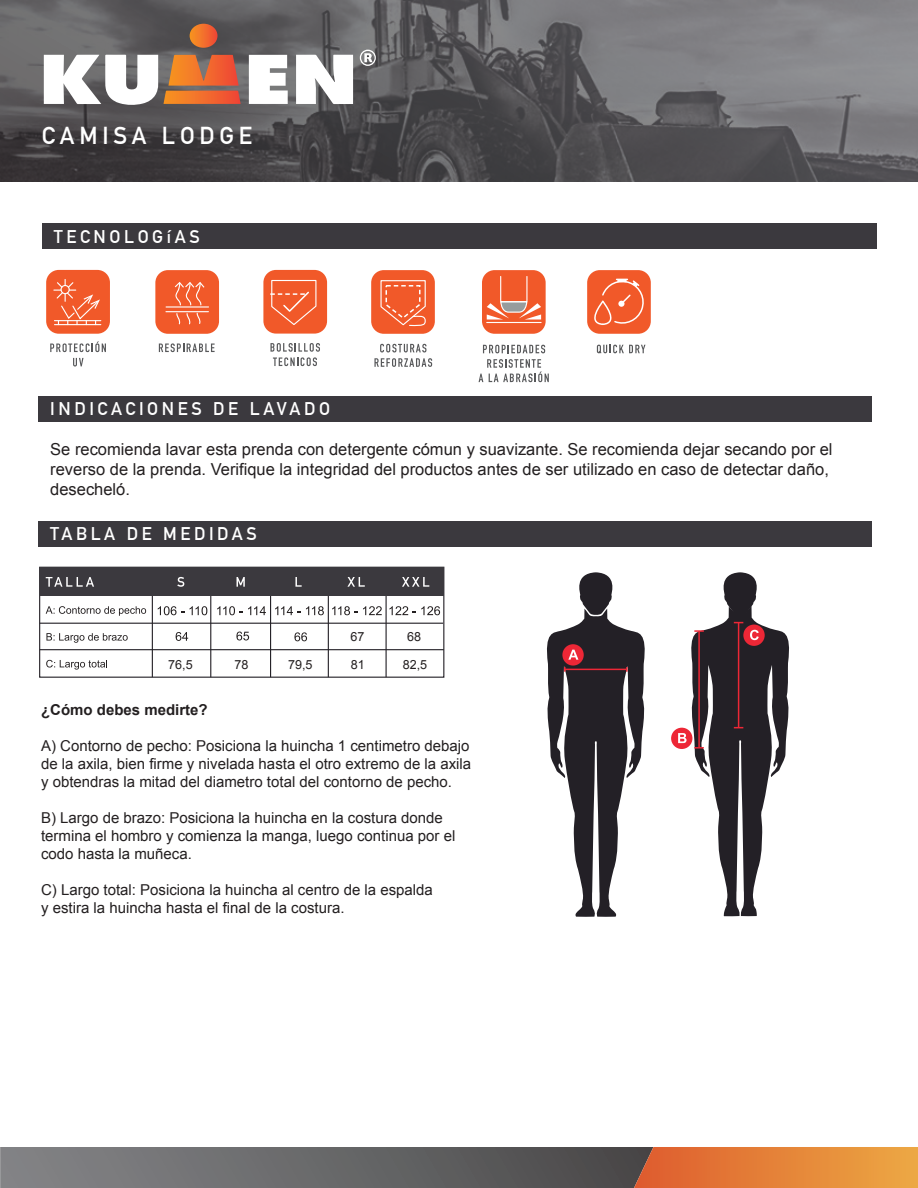
<style>
.page{position:relative;width:918px;height:1188px;background:#fff}
.page>*{position:absolute;margin:0;border:0;box-sizing:border-box;transform-origin:0 0}
.t1{font:700 24px "DIN Alternate";letter-spacing:.2em;color:#fff}
.t2{font:700 18px "DIN Alternate";letter-spacing:.2em;color:#fff}
.t3{font:16.5px/19.8px "Arial";color:#231f20}
.t4{font:15px/18px "Arial";color:#231f20}
.t5{font:700 15px "Arial";color:#231f20}
.t6{font:12.6px "Arial";color:#231f20}
</style>
<div class="page">
<svg style="left:0;top:1px;width:918px;height:180px;background:#605f62"></svg>
<svg style="left:360px;top:50px;width:16px;height:16px"></svg>
<svg style="left:296px;top:55px;width:57px;height:49px"></svg>
<svg style="left:44px;top:55px;width:114px;height:50px"></svg>
<svg style="left:249px;top:55px;width:39px;height:49px"></svg>
<svg style="left:164px;top:55px;width:77px;height:49px;background:#cd6c3d"></svg>
<svg style="left:190px;top:24px;width:28px;height:24px"></svg>
<svg style="left:0;top:1147px;width:918px;height:41px;background:#8c6f5b"></svg>
<div style="left:38px;top:396px;width:834px;height:26px;background:#3b393e"></div>
<div style="left:38px;top:521px;width:834px;height:26px;background:#3b393e"></div>
<div style="left:671px;top:728px;width:21px;height:21px;background:#ed2736;border-radius:50%"></div>
<svg style="left:547px;top:572px;width:98px;height:345px"></svg>
<svg style="left:678px;top:572px;width:111px;height:344px"></svg>
<div style="left:43px;top:223px;width:834px;height:25px;background:#3b393e"></div>
<div style="left:46px;top:270px;width:64px;height:64px;background:#f15929;border-radius:13px"></div>
<hr style="left:54px;top:320px;width:47px;height:1px;background:#fff">
<hr style="left:55px;top:324px;width:46px;height:1px;background:#fff">
<svg style="left:54px;top:279px;width:46px;height:46px"></svg>
<svg style="left:50px;top:341px;width:56px;height:11px"></svg>
<svg style="left:73px;top:358px;width:11px;height:9px"></svg>
<svg style="left:159px;top:343px;width:56px;height:9px"></svg>
<div style="left:155px;top:270px;width:64px;height:64px;background:#f15929;border-radius:13px"></div>
<svg style="left:175px;top:282px;width:29px;height:24px"></svg>
<hr style="left:166px;top:306px;width:43px;height:2px;background:#fff">
<hr style="left:166px;top:311px;width:42px;height:1px;background:#fff">
<svg style="left:176px;top:312px;width:25px;height:13px"></svg>
<svg style="left:270px;top:343px;width:50px;height:23px"></svg>
<div style="left:263px;top:270px;width:64px;height:64px;background:#f15929;border-radius:13px"></div>
<svg style="left:270px;top:279px;width:47px;height:46px"></svg>
<svg style="left:380px;top:344px;width:46px;height:8px"></svg>
<svg style="left:374px;top:358px;width:58px;height:9px"></svg>
<div style="left:371px;top:270px;width:64px;height:64px;background:#f15929;border-radius:13px"></div>
<svg style="left:380px;top:280px;width:46px;height:46px"></svg>
<svg style="left:483px;top:345px;width:62px;height:8px"></svg>
<svg style="left:479px;top:359px;width:70px;height:23px"></svg>
<svg style="left:597px;top:345px;width:48px;height:8px"></svg>
<div style="left:482px;top:270px;width:64px;height:64px;background:#f15929;border-radius:13px"></div>
<hr style="left:487px;top:322px;width:54px;height:1px;background:#fff">
<svg style="left:487px;top:276px;width:54px;height:44px"></svg>
<div style="left:587px;top:270px;width:64px;height:64px;background:#f15929;border-radius:13px"></div>
<svg style="left:587px;top:278px;width:57px;height:48px"></svg>
<hr style="left:152px;top:593px;width:1px;height:84px;background:#232026">
<hr style="left:210px;top:593px;width:1px;height:84px;background:#232026">
<hr style="left:270px;top:593px;width:1px;height:84px;background:#232026">
<hr style="left:328px;top:593px;width:1px;height:84px;background:#232026">
<hr style="left:386px;top:593px;width:1px;height:84px;background:#232026">
<hr style="left:40px;top:623px;width:403px;height:1px;background:#232026">
<hr style="left:40px;top:649px;width:404px;height:1px;background:#232026">
<svg style="left:46px;top:606px;width:100px;height:10px"></svg>
<svg style="left:176px;top:632px;width:12px;height:9px"></svg>
<svg style="left:236px;top:632px;width:13px;height:8px"></svg>
<svg style="left:294px;top:632px;width:13px;height:9px"></svg>
<svg style="left:46px;top:633px;width:82px;height:10px"></svg>
<svg style="left:46px;top:660px;width:61px;height:10px"></svg>
<div style="left:39px;top:567px;width:405px;height:111px;border:1px solid #232026"></div>
<div style="left:40px;top:567px;width:404px;height:29px;background:#3b393e"></div>
<svg style="left:177px;top:577px;width:7px;height:10px"></svg>
<svg style="left:237px;top:577px;width:8px;height:10px"></svg>
<svg style="left:295px;top:577px;width:7px;height:10px"></svg>
<svg style="left:347px;top:577px;width:18px;height:10px"></svg>
<svg style="left:402px;top:577px;width:27px;height:10px"></svg>
<svg style="left:46px;top:577px;width:48px;height:10px"></svg>
<svg style="left:158px;top:606px;width:26px;height:9px"></svg>
<svg style="left:190px;top:606px;width:17px;height:9px"></svg>
<svg style="left:217px;top:606px;width:49px;height:9px"></svg>
<svg style="left:275px;top:606px;width:49px;height:9px"></svg>
<svg style="left:332px;top:606px;width:50px;height:9px"></svg>
<svg style="left:389px;top:606px;width:51px;height:9px"></svg>
<h1 class="t1" style="left:42px;top:117px;width:212px">CAMISA LODGE</h1>
<p class="t2" style="left:54px;top:223px;width:147px">TECNOLOGíAS</p>
<p class="t2" style="left:50px;top:395px;width:281px">INDICACIONES DE LAVADO</p>
<p class="t3" style="left:50px;top:440px;width:784px">Se recomienda lavar esta prenda con detergente cómun y suavizante. Se recomienda dejar secando por el reverso de la prenda. Verifique la integridad del productos antes de ser utilizado en caso de detectar daño, desecheló.</p>
<p class="t2" style="left:50px;top:520px;width:208px">TABLA DE MEDIDAS</p>
<p class="t6" style="left:351px;top:629px;width:15px">67</p>
<p class="t6" style="left:407px;top:629px;width:15px">68</p>
<p class="t6" style="left:168px;top:656px;width:26px">76,5</p>
<p class="t6" style="left:234px;top:656px;width:15px">78</p>
<p class="t6" style="left:288px;top:656px;width:26px">79,5</p>
<p class="t6" style="left:351px;top:656px;width:15px">81</p>
<p class="t6" style="left:403px;top:656px;width:26px">82,5</p>
<p class="t5" style="left:41px;top:700px;width:168px">¿Cómo debes medirte?</p>
<p class="t4" style="left:41px;top:737px;width:432px;text-align:justify">A) Contorno de pecho: Posiciona la huincha 1 centimetro debajo de la axila, bien firme y nivelada hasta el otro extremo de la axila y obtendras la mitad del diametro total del contorno de pecho.</p>
<p class="t4" style="left:41px;top:809px;width:416px">B) Largo de brazo: Posiciona la huincha en la costura donde termina el hombro y comienza la manga, luego continua por el codo hasta la muñeca.</p>
<p class="t4" style="left:41px;top:881px;width:393px">C) Largo total: Posiciona la huincha al centro de la espalda y estira la huincha hasta el final de la costura.</p>
</div>
